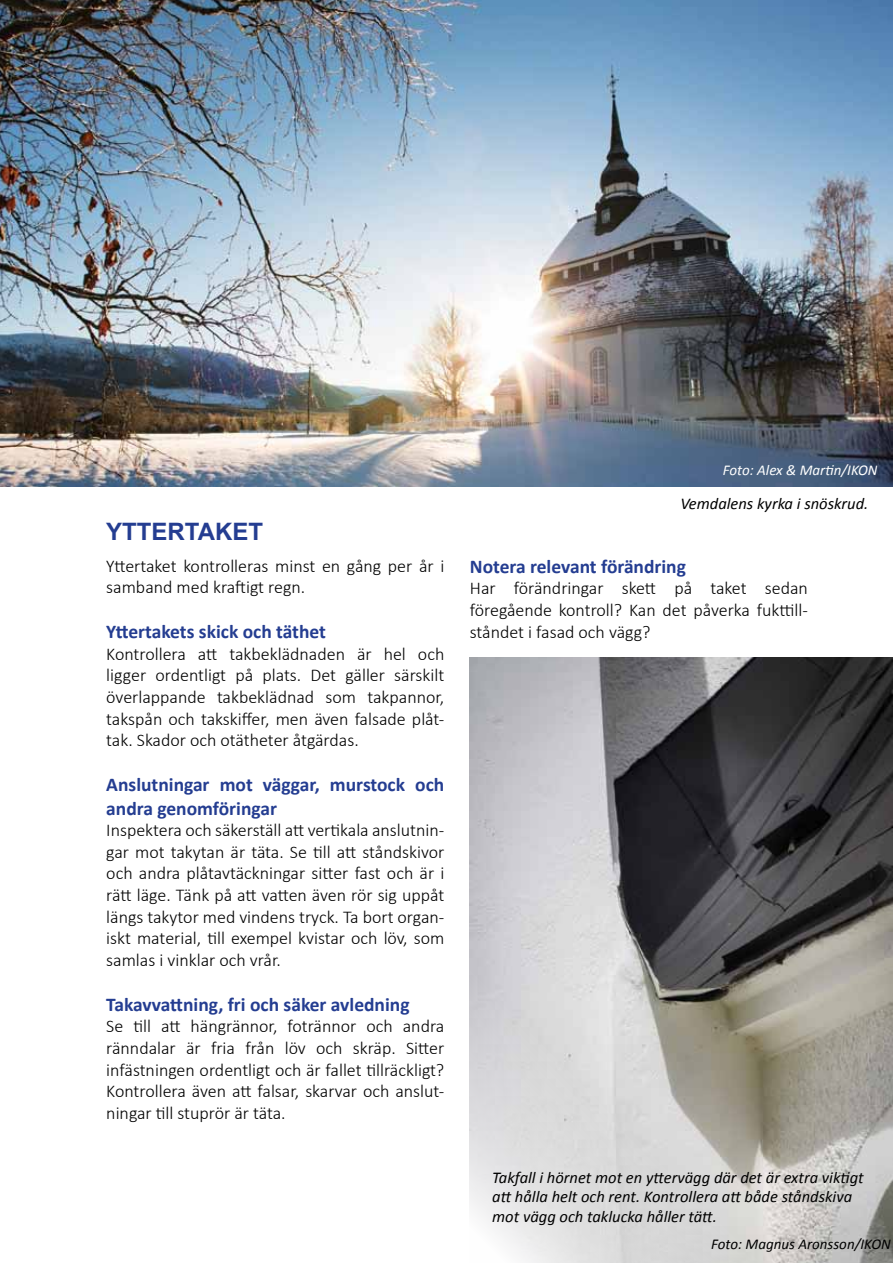
<style>
.page{position:relative;width:893px;height:1263px;background:#fff}
.page>*{position:absolute;margin:0;border:0;box-sizing:border-box;transform-origin:0 0}
.t1{font:700 24px "Arial";color:#243d91}
.t2{font:700 19.5px/23.4px "Calibri";color:#243d91}
.t3{font:300 18px/21.6px "Calibri";color:#000;text-align:justify}
.t4{font:italic 16.5px/19.8px "Calibri";color:#000}
.t5{font:italic 15px "Calibri";color:#000}
.t6{font:italic 15px "Calibri";color:#fff}
</style>
<div class="page">
<img style="left:0;top:0;width:893px;height:486px">
<img style="left:470px;top:657px;width:423px;height:606px">
<h1 class="t1" style="left:106px;top:515px;width:158px">YTTERTAKET</h1>
<p class="t3" style="left:106px;top:555px;width:340px">Yttertaket kontrolleras minst en gång per år i samband med kraftigt regn.</p>
<p class="t2" style="left:106px;top:620px;width:221px">Yttertakets skick och täthet</p>
<p class="t3" style="left:106px;top:643px;width:340px">Kontrollera att takbeklädnaden är hel och ligger ordentligt på plats. Det gäller särskilt överlappande takbeklädnad som takpannor, takspån och takskiffer, men även falsade plåt&shy;tak. Skador och otätheter åtgärdas.</p>
<p class="t2" style="left:106px;top:773px;width:340px">Anslutningar mot väggar, murstock och andra genomföringar</p>
<p class="t3" style="left:106px;top:819px;width:340px">Inspektera och säkerställ att vertikala anslutnin&shy;gar mot takytan är täta. Se till att ståndskivor och andra plåtavtäckningar sitter fast och är i rätt läge. Tänk på att vatten även rör sig uppåt längs takytor med vindens tryck. Ta bort organ&shy;iskt material, till exempel kvistar och löv, som samlas i vinklar och vrår.</p>
<p class="t2" style="left:106px;top:993px;width:305px">Takavvattning, fri och säker avledning</p>
<p class="t3" style="left:106px;top:1015px;width:340px">Se till att hängrännor, fotrännor och andra ränndalar är fria från löv och skräp. Sitter infästningen ordentligt och är fallet tillräckligt?<br>Kontrollera även att falsar, skarvar och anslut&shy;ningar till stuprör är täta.</p>
<p class="t6" style="left:723px;top:460px;width:156px">Foto: Alex &amp; Martin/IKON</p>
<p class="t4" style="left:680px;top:493px;width:190px">Vemdalens kyrka i snöskrud.</p>
<p class="t2" style="left:470px;top:554px;width:218px">Notera relevant förändring</p>
<p class="t3" style="left:470px;top:577px;width:340px">Har förändringar skett på taket sedan föregående kontroll? Kan det påverka fukttill&shy;ståndet i fasad och vägg?</p>
<p class="t4" style="left:492px;top:1166px;width:373px">Takfall i hörnet mot en yttervägg där det är extra viktigt att hålla helt och rent. Kontrollera att både ståndskiva mot vägg och taklucka håller tätt.</p>
<p class="t5" style="left:711px;top:1233px;width:181px">Foto: Magnus Aronsson/IKON</p>
</div>
